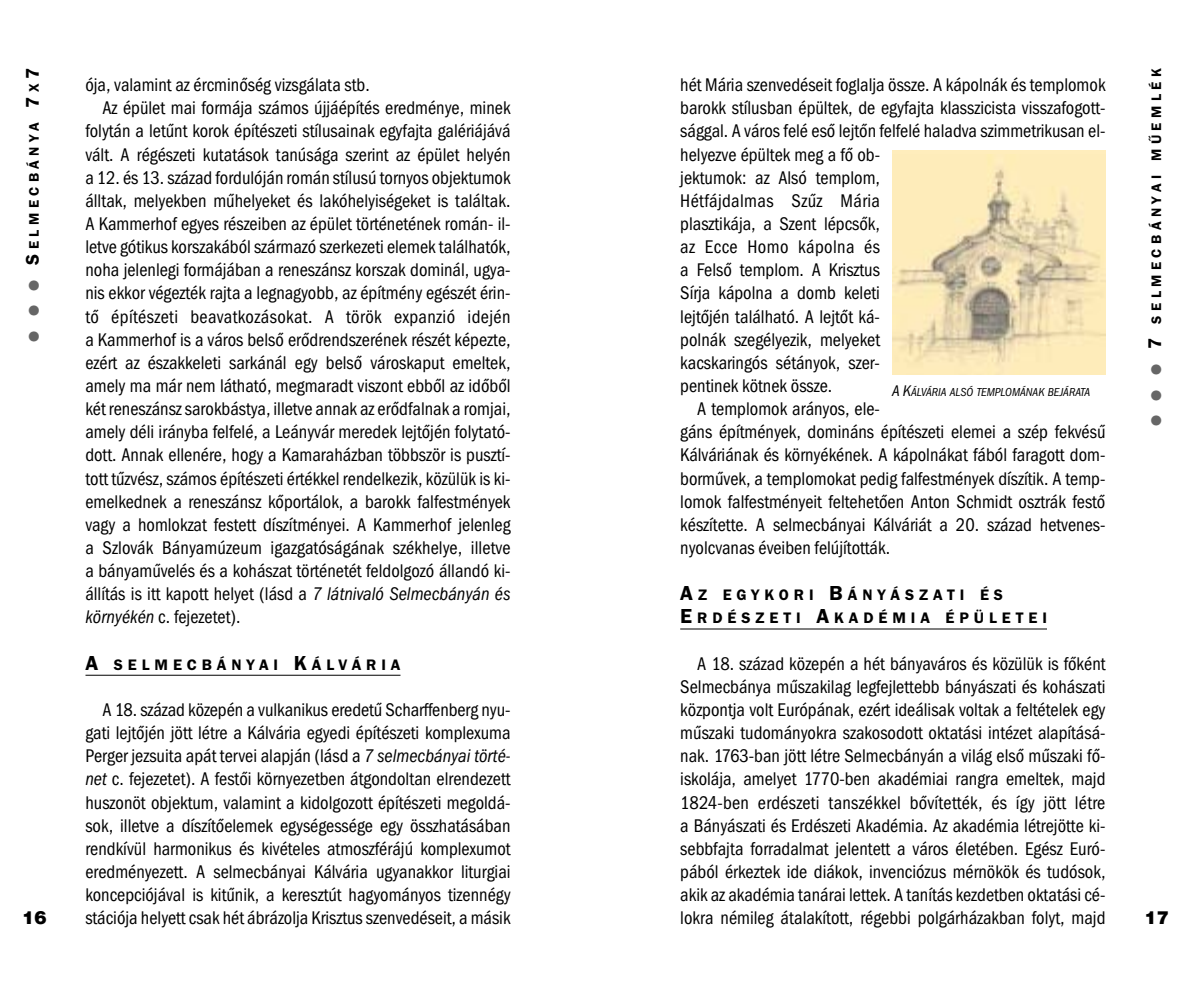
<style>
.page{position:relative;width:1190px;height:992px;background:#fff}
.page>*{position:absolute;margin:0;border:0;box-sizing:border-box;transform-origin:0 0}
.t1{font:condensed 19px/23.2px "Franklin Gothic Itc TCE";color:#000;text-align:justify}
.t2{font:condensed 19px "Franklin Gothic Itc TCE";letter-spacing:.02em;color:#000}
.t3{font:900 19px "Nimbus Sans DCE";color:#000}
.t4{font:600 15.8px/23.2px "Franklin Gothic Itc TCE";letter-spacing:.315em;color:#000}
.t5{font:600 14.2px "Franklin Gothic Itc TCE";letter-spacing:.315em;color:#000}
.t6{font:italic condensed 12px "Franklin Gothic Itc TCE";color:#000}
.s1{color:#666}
.s2{font-size:19px}
.s3{font-style:italic}
.s4{font-size:21px}
.s5{font-size:16px}
</style>
<div class="page">
<hr style="left:680px;top:628px;width:367px;height:2px;background:#000">
<hr style="left:86px;top:675px;width:314px;height:1px;background:#000">
<img style="left:892px;top:154px;width:214px;height:221px">
<p class="t5" style="left:29px;top:342px;width:275px;rotate:-90deg"><span class="s1">●</span> <span class="s1">●</span> <span class="s1">●</span> <span class="s2">S</span>ELMECBÁNYA <span class="s2">7</span>X<span class="s2">7</span></p>
<p class="t3" style="left:21px;top:911px;width:27px">16</p>
<p class="t1" style="left:85px;top:75px;width:286px">ója, valamint az ércminőség vizsgálata stb.</p>
<p class="t1" style="left:102px;top:98px;width:410px">Az épület mai formája számos újjáépítés eredménye, minek</p>
<p class="t1" style="left:85px;top:121px;width:427px">folytán a letűnt korok építészeti stílusainak egyfajta galériájává</p>
<p class="t1" style="left:85px;top:144px;width:427px">vált. A régészeti kutatások tanúsága szerint az épület helyén</p>
<p class="t1" style="left:85px;top:168px;width:427px">a 12. és 13. század fordulóján román stílusú tornyos objektumok</p>
<p class="t1" style="left:85px;top:191px;width:427px">álltak, melyekben műhelyeket és lakóhelyiségeket is találtak.</p>
<p class="t1" style="left:85px;top:214px;width:427px">A Kammerhof egyes részeiben az épület történetének román- il-</p>
<p class="t1" style="left:85px;top:237px;width:427px">letve gótikus korszakából származó szerkezeti elemek találhatók,</p>
<p class="t1" style="left:85px;top:260px;width:427px">noha jelenlegi formájában a reneszánsz korszak dominál, ugya-</p>
<p class="t1" style="left:85px;top:283px;width:427px">nis ekkor végezték rajta a legnagyobb, az építmény egészét érin-</p>
<p class="t2" style="left:85px;top:309px;width:427px">tő építészeti beavatkozásokat. A török expanzió idején</p>
<p class="t1" style="left:85px;top:330px;width:427px">a Kammerhof is a város belső erődrendszerének részét képezte,</p>
<p class="t1" style="left:85px;top:353px;width:427px">ezért az északkeleti sarkánál egy belső városkaput emeltek,</p>
<p class="t1" style="left:85px;top:376px;width:427px">amely ma már nem látható, megmaradt viszont ebből az időből</p>
<p class="t1" style="left:85px;top:399px;width:427px">két reneszánsz sarokbástya, illetve annak az erődfalnak a romjai,</p>
<p class="t1" style="left:85px;top:422px;width:427px">amely déli irányba felfelé, a Leányvár meredek lejtőjén folytató-</p>
<p class="t1" style="left:85px;top:445px;width:427px">dott. Annak ellenére, hogy a Kamaraházban többször is pusztí-</p>
<p class="t1" style="left:85px;top:468px;width:427px">tott tűzvész, számos építészeti értékkel rendelkezik, közülük is ki-</p>
<p class="t1" style="left:85px;top:492px;width:427px">emelkednek a reneszánsz kőportálok, a barokk falfestmények</p>
<p class="t1" style="left:85px;top:515px;width:427px">vagy a homlokzat festett díszítményei. A Kammerhof jelenleg</p>
<p class="t1" style="left:85px;top:538px;width:427px">a Szlovák Bányamúzeum igazgatóságának székhelye, illetve</p>
<p class="t1" style="left:85px;top:561px;width:427px">a bányaművelés és a kohászat történetét feldolgozó állandó ki-</p>
<p class="t1" style="left:85px;top:584px;width:427px">állítás is itt kapott helyet (lásd a <span class="s3">7 látnivaló Selmecbányán és</span></p>
<p class="t1" style="left:85px;top:607px;width:157px"><span class="s3">környékén</span> c. fejezetet).</p>
<p class="t4" style="left:85px;top:654px;width:317px"><span class="s4">A</span> SELMECBÁNYAI <span class="s4">K</span>ÁLVÁRIA</p>
<p class="t1" style="left:85px;top:700px;width:427px;text-indent:17px">A 18. század közepén a vulkanikus eredetű Scharffenberg nyu&shy;gati lejtőjén jött létre a Kálvária egyedi építészeti komplexuma Perger jezsuita apát tervei alapján (lásd a <span class="s3">7 selmecbányai törté&shy;net</span> c. fejezetet). A festői környezetben átgondoltan elrendezett huszonöt objektum, valamint a kidolgozott építészeti megoldá&shy;sok, illetve a díszítőelemek egységessége egy összhatásában rendkívül harmonikus és kivételes atmoszférájú komplexumot eredményezett. A selmecbányai Kálvária ugyanakkor liturgiai koncepciójával is kitűnik, a keresztút hagyományos tizennégy stációja helyett csak hét ábrázolja Krisztus szenvedéseit, a másik</p>
<p class="t1" style="left:680px;top:75px;width:427px">hét Mária szenvedéseit foglalja össze. A kápolnák és templomok</p>
<p class="t1" style="left:680px;top:98px;width:427px">barokk stílusban épültek, de egyfajta klasszicista visszafogott-</p>
<p class="t1" style="left:680px;top:121px;width:427px">sággal. A város felé eső lejtőn felfelé haladva szimmetrikusan el-</p>
<p class="t1" style="left:680px;top:144px;width:201px">helyezve épültek meg a fő ob-</p>
<p class="t1" style="left:680px;top:168px;width:201px">jektumok: az Alsó templom,</p>
<p class="t2" style="left:680px;top:193px;width:201px">Hétfájdalmas Szűz Mária</p>
<p class="t1" style="left:680px;top:214px;width:201px">plasztikája, a Szent lépcsők,</p>
<p class="t2" style="left:680px;top:240px;width:201px">az Ecce Homo kápolna és</p>
<p class="t1" style="left:680px;top:260px;width:201px">a Felső templom. A Krisztus</p>
<p class="t1" style="left:680px;top:283px;width:201px">Sírja kápolna a domb keleti</p>
<p class="t1" style="left:680px;top:306px;width:201px">lejtőjén található. A lejtőt ká-</p>
<p class="t1" style="left:680px;top:330px;width:201px">polnák szegélyezik, melyeket</p>
<p class="t1" style="left:680px;top:353px;width:201px">kacskaringós sétányok, szer-</p>
<p class="t1" style="left:680px;top:376px;width:153px">pentinek kötnek össze.</p>
<p class="t1" style="left:697px;top:399px;width:184px">A templomok arányos, ele-</p>
<p class="t1" style="left:680px;top:422px;width:427px">gáns építmények, domináns építészeti elemei a szép fekvésű</p>
<p class="t1" style="left:680px;top:445px;width:427px">Kálváriának és környékének. A kápolnákat fából faragott dom-</p>
<p class="t1" style="left:680px;top:468px;width:427px">borművek, a templomokat pedig falfestmények díszítik. A temp-</p>
<p class="t1" style="left:680px;top:492px;width:427px">lomok falfestményeit feltehetően Anton Schmidt osztrák festő</p>
<p class="t1" style="left:680px;top:515px;width:427px">készítette. A selmecbányai Kálváriát a 20. század hetvenes-</p>
<p class="t1" style="left:680px;top:538px;width:211px">nyolcvanas éveiben felújították.</p>
<p class="t4" style="left:680px;top:585px;width:368px"><span class="s4">A</span>Z EGYKORI <span class="s4">B</span>ÁNYÁSZATI ÉS<br><span class="s4">E</span>RDÉSZETI <span class="s4">A</span>KADÉMIA ÉPÜLETEI</p>
<p class="t1" style="left:680px;top:654px;width:427px;text-indent:17px">A 18. század közepén a hét bányaváros és közülük is főként Selmecbánya műszakilag legfejlettebb bányászati és kohászati központja volt Európának, ezért ideálisak voltak a feltételek egy műszaki tudományokra szakosodott oktatási intézet alapításá&shy;nak. 1763-ban jött létre Selmecbányán a világ első műszaki fő&shy;iskolája, amelyet 1770-ben akadémiai rangra emeltek, majd 1824-ben erdészeti tanszékkel bővítették, és így jött létre a Bányászati és Erdészeti Akadémia. Az akadémia létrejötte ki&shy;sebbfajta forradalmat jelentett a város életében. Egész Euró&shy;pából érkeztek ide diákok, invenciózus mérnökök és tudósok, akik az akadémia tanárai lettek. A tanítás kezdetben oktatási cé&shy;lokra némileg átalakított, régebbi polgárházakban folyt, majd</p>
<p class="t6" style="left:892px;top:387px;width:200px"><span class="s5">A K</span>ÁLVÁRIA ALSÓ TEMPLOMÁNAK BEJÁRATA</p>
<p class="t5" style="left:1151px;top:426px;width:360px;rotate:-90deg"><span class="s1">●</span> <span class="s1">●</span> <span class="s1">●</span> <span class="s2">7</span> SELMECBÁNYAI MŰEMLÉK</p>
<p class="t3" style="left:1144px;top:911px;width:27px">17</p>
</div>
